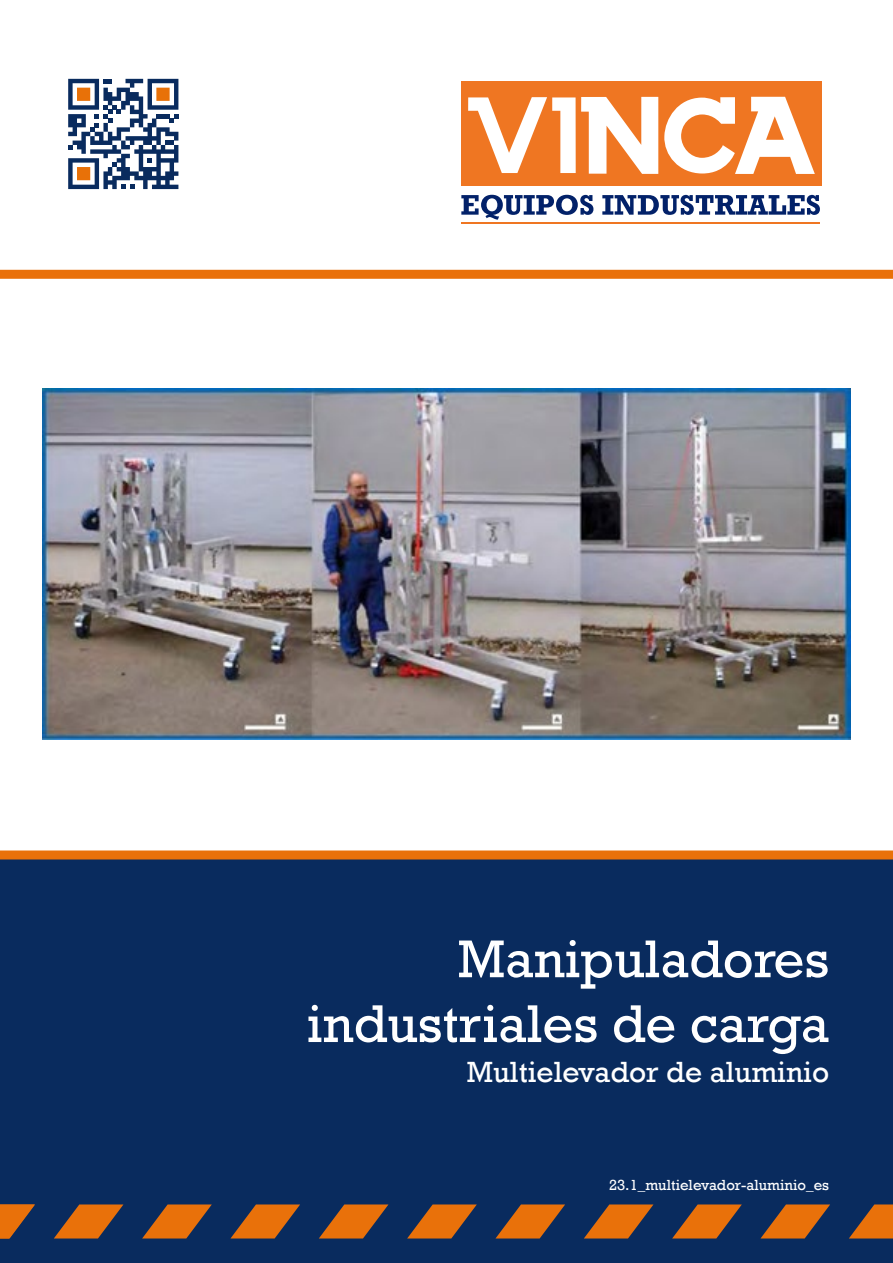
<style>
.page{position:relative;width:893px;height:1263px;background:#fff}
.page>*{position:absolute;margin:0;border:0;box-sizing:border-box;transform-origin:0 0}
.t1{font:54px/64.8px "Rockwell";color:#fff;text-align:right}
.t2{font:30px "Rockwell";color:#fff}
.t3{font:15px "Rockwell";color:#fff}
</style>
<div class="page">
<div style="left:0;top:859px;width:893px;height:404px;background:#092b5e"></div>
<svg style="left:0;top:1204px;width:35px;height:34px"></svg>
<svg style="left:54px;top:1204px;width:69px;height:34px"></svg>
<svg style="left:142px;top:1204px;width:70px;height:34px"></svg>
<svg style="left:231px;top:1204px;width:69px;height:34px"></svg>
<svg style="left:319px;top:1204px;width:69px;height:34px"></svg>
<svg style="left:407px;top:1204px;width:70px;height:34px"></svg>
<svg style="left:496px;top:1204px;width:69px;height:34px"></svg>
<svg style="left:584px;top:1204px;width:69px;height:34px"></svg>
<svg style="left:672px;top:1204px;width:70px;height:34px"></svg>
<svg style="left:761px;top:1204px;width:69px;height:34px"></svg>
<svg style="left:849px;top:1204px;width:44px;height:34px"></svg>
<svg style="left:461px;top:195px;width:359px;height:25px"></svg>
<hr style="left:461px;top:222px;width:359px;height:2px;background:#ef7622">
<div style="left:461px;top:82px;width:360px;height:104px;background:#ef7622"></div>
<svg style="left:468px;top:97px;width:347px;height:77px"></svg>
<img style="left:42px;top:389px;width:809px;height:351px">
<svg style="left:68px;top:79px;width:110px;height:110px"></svg>
<div style="left:0;top:270px;width:893px;height:9px;background:#e9710a"></div>
<div style="left:0;top:850px;width:893px;height:9px;background:#e9710a"></div>
<p class="t1" style="left:307px;top:927px;width:524px">Manipuladores industriales de carga</p>
<p class="t2" style="left:467px;top:1055px;width:364px">Multielevador de aluminio</p>
<p class="t3" style="left:609px;top:1176px;width:222px">23.1_multielevador-aluminio_es</p>
</div>
